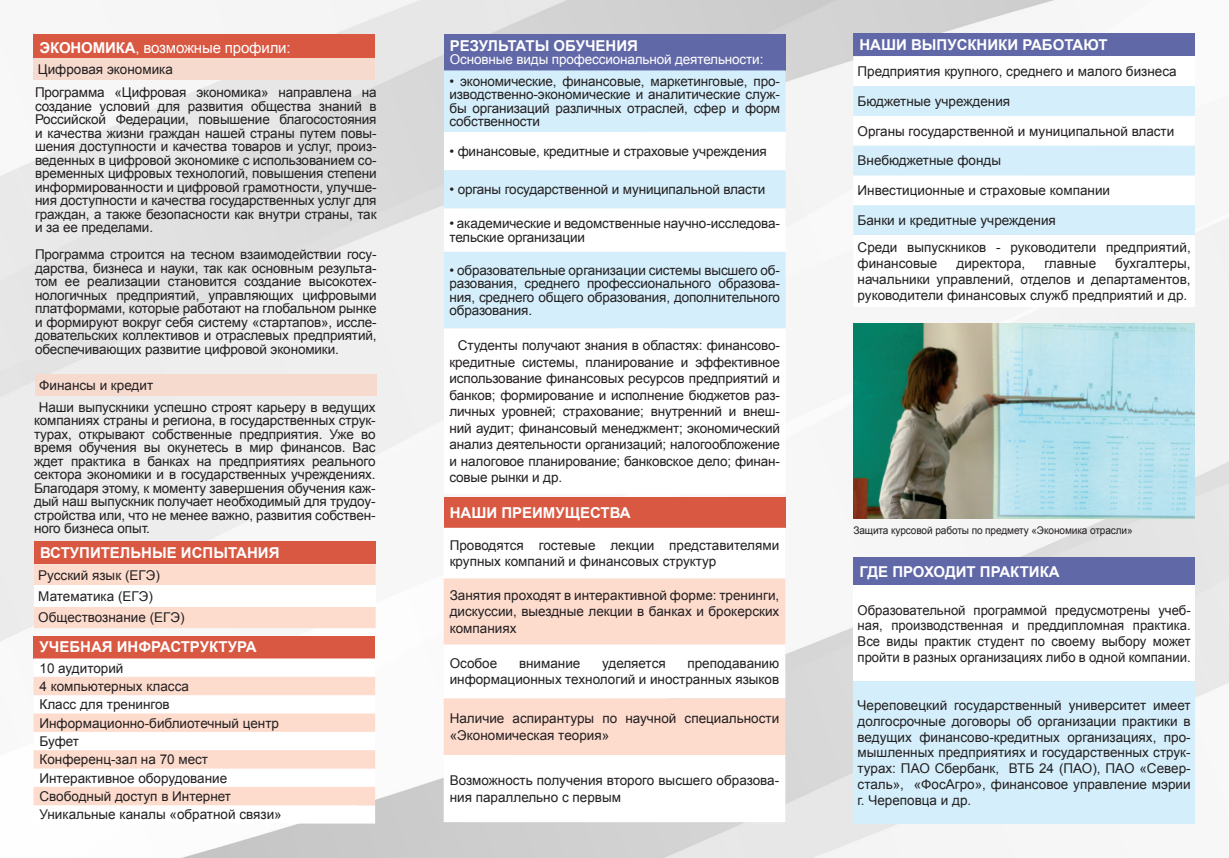
<style>
.page{position:relative;width:1229px;height:858px;background:#fff}
.page>*{position:absolute;margin:0;border:0;box-sizing:border-box;transform-origin:0 0}
.t1{font:700 15px "Arial";color:#fff}
.t2{font:15px "Arial";letter-spacing:-.01em;color:#fff}
.t3{font:13.5px/13.5px "Arial";color:#231f20;text-align:justify}
.t4{font:13.5px "Arial";letter-spacing:-.01em;color:#fff}
.t5{font:10.5px "Arial";letter-spacing:-.01em;color:#231f20;scale:.96 1}
.s1{font-weight:700}
</style>
<div class="page">
<img style="left:0;top:0;width:1229px;height:858px">
<div style="left:853px;top:557px;width:342px;height:28px;background:#6168a7"></div>
<div style="left:853px;top:585px;width:342px;height:96px;background:#fff"></div>
<div style="left:853px;top:681px;width:342px;height:143px;background:#d4effb"></div>
<div style="left:444px;top:497px;width:341px;height:31px;background:#d95842"></div>
<svg style="left:444px;top:528px;width:341px;height:294px"></svg>
<svg style="left:444px;top:578px;width:341px;height:177px;fill:#fddcce"></svg>
<div style="left:853px;top:33px;width:342px;height:23px;background:#6168a7"></div>
<svg style="left:853px;top:56px;width:342px;height:251px"></svg>
<svg style="left:853px;top:86px;width:342px;height:149px;fill:#d4effb"></svg>
<div style="left:34px;top:541px;width:342px;height:23px;background:#d95842"></div>
<div style="left:34px;top:564px;width:342px;height:64px;background:#fddcce"></div>
<div style="left:34px;top:585px;width:342px;height:22px;background:#fff"></div>
<div style="left:444px;top:34px;width:342px;height:36px;background:#6168a7"></div>
<div style="left:444px;top:70px;width:342px;height:62px;background:#d4effb"></div>
<svg style="left:444px;top:132px;width:342px;height:362px"></svg>
<img style="left:853px;top:323px;width:342px;height:195px">
<div style="left:34px;top:635px;width:341px;height:23px;background:#d95842"></div>
<svg style="left:34px;top:658px;width:341px;height:165px"></svg>
<svg style="left:34px;top:676px;width:341px;height:129px;fill:#fddcce"></svg>
<div style="left:34px;top:34px;width:341px;height:24px;background:#d95842"></div>
<div style="left:34px;top:58px;width:341px;height:22px;background:#f7dace"></div>
<div style="left:35px;top:374px;width:342px;height:22px;background:#f7dace"></div>
<p class="t2" style="left:40px;top:37px;width:253px"><span class="s1">ЭКОНОМИКА</span>, возможные профили:</p>
<p class="t3" style="left:38px;top:63px;width:137px">Цифровая экономика</p>
<p class="t3" style="left:35px;top:86px;width:343px">Программа «Цифровая экономика» направлена на создание условий для развития общества знаний в Российской Федерации, повышение благосостояния и качества жизни граждан нашей страны путем повы&shy;шения доступности и качества товаров и услуг, произ&shy;веденных в цифровой экономике с использованием со&shy;временных цифровых технологий, повышения степени информированности и цифровой грамотности, улучше&shy;ния доступности и качества государственных услуг для граждан, а также безопасности как внутри страны, так и за ее пределами.</p>
<p class="t3" style="left:35px;top:248px;width:343px">Программа строится на тесном взаимодействии госу&shy;дарства, бизнеса и науки, так как основным результа&shy;том ее реализации становится создание высокотех&shy;нологичных предприятий, управляющих цифровыми платформами, которые работают на глобальном рынке и формируют вокруг себя систему «стартапов», иссле&shy;довательских коллективов и отраслевых предприятий, обеспечивающих развитие цифровой экономики.</p>
<p class="t3" style="left:39px;top:378px;width:115px">Финансы и кредит</p>
<p class="t3" style="left:34px;top:400px;width:343px;text-indent:5px">Наши выпускники успешно строят карьеру в ведущих компаниях страны и региона, в государственных струк&shy;турах, открывают собственные предприятия. Уже во время обучения вы окунетесь в мир финансов. Вас ждет практика в банках на предприятиях реального сектора экономики и в государственных учреждениях.<br>Благодаря этому, к моменту завершения обучения каж&shy;дый наш выпускник получает необходимый для трудоу&shy;стройства или, что не менее важно, развития собствен&shy;ного бизнеса опыт.</p>
<p class="t1" style="left:40px;top:543px;width:241px">ВСТУПИТЕЛЬНЫЕ ИСПЫТАНИЯ</p>
<p class="t3" style="left:38px;top:568px;width:123px">Русский язык (ЕГЭ)</p>
<p class="t3" style="left:38px;top:589px;width:116px">Математика (ЕГЭ)</p>
<p class="t3" style="left:38px;top:611px;width:148px">Обществознание (ЕГЭ)</p>
<p class="t1" style="left:40px;top:637px;width:219px">УЧЕБНАЯ ИНФРАСТРУКТУРА</p>
<p class="t3" style="left:40px;top:661px;width:85px">10 аудиторий</p>
<p class="t3" style="left:40px;top:679px;width:151px">4 компьютерных класса</p>
<p class="t3" style="left:40px;top:698px;width:132px">Класс для тренингов</p>
<p class="t3" style="left:40px;top:716px;width:241px">Информационно-библиотечный центр</p>
<p class="t3" style="left:40px;top:734px;width:41px">Буфет</p>
<p class="t3" style="left:40px;top:753px;width:170px">Конференц-зал на 70 мест</p>
<p class="t3" style="left:40px;top:771px;width:189px">Интерактивное оборудование</p>
<p class="t3" style="left:40px;top:789px;width:193px">Свободный доступ в Интернет</p>
<p class="t3" style="left:40px;top:808px;width:244px">Уникальные каналы «обратной связи»</p>
<p class="t1" style="left:450px;top:36px;width:190px">РЕЗУЛЬТАТЫ ОБУЧЕНИЯ</p>
<p class="t4" style="left:450px;top:51px;width:315px">Основные виды профессиональной деятельности:</p>
<p class="t3" style="left:449px;top:74px;width:332px">• экономические, финансовые, маркетинговые, про&shy;изводственно-экономические и аналитические служ&shy;бы организаций различных отраслей, сфер и форм собственности</p>
<p class="t3" style="left:449px;top:145px;width:319px">• финансовые, кредитные и страховые учреждения</p>
<p class="t3" style="left:449px;top:183px;width:318px">• органы государственной и муниципальной власти</p>
<p class="t3" style="left:449px;top:217px;width:332px">• академические и ведомственные научно-исследова&shy;тельские организации</p>
<p class="t3" style="left:449px;top:263px;width:332px">• образовательные организации системы высшего об&shy;разования, среднего профессионального образова&shy;ния, среднего общего образования, дополнительного образования.</p>
<p class="t3" style="left:449px;top:337px;width:332px;line-height:16.5px;text-indent:8px">Студенты получают знания в областях: финансово&shy;кредитные системы, планирование и эффективное использование финансовых ресурсов предприятий и банков; формирование и исполнение бюджетов раз&shy;личных уровней; страхование; внутренний и внеш&shy;ний аудит; финансовый менеджмент; экономический анализ деятельности организаций; налогообложение и налоговое планирование; банковское дело; финан&shy;совые рынки и др.</p>
<p class="t1" style="left:450px;top:503px;width:182px">НАШИ ПРЕИМУЩЕСТВА</p>
<p class="t3" style="left:450px;top:537px;width:331px;line-height:16.2px">Проводятся гостевые лекции представителями крупных компаний и финансовых структур</p>
<p class="t3" style="left:450px;top:587px;width:331px;line-height:16.2px">Занятия проходят в интерактивной форме: тренинги, дискуссии, выездные лекции в банках и брокерских компаниях</p>
<p class="t3" style="left:450px;top:657px;width:49px">Особое</p>
<p class="t3" style="left:519px;top:657px;width:63px">внимание</p>
<p class="t3" style="left:602px;top:657px;width:65px">уделяется</p>
<p class="t3" style="left:450px;top:655px;width:331px;line-height:16.2px;text-align:right">преподаванию<br>информационных технологий и иностранных языков</p>
<p class="t3" style="left:450px;top:710px;width:331px;line-height:16.2px">Наличие аспирантуры по научной специальности «Экономическая теория»</p>
<p class="t3" style="left:450px;top:772px;width:331px;line-height:16.2px">Возможность получения второго высшего образова&shy;ния параллельно с первым</p>
<p class="t1" style="left:859px;top:35px;width:250px">НАШИ ВЫПУСКНИКИ РАБОТАЮТ</p>
<p class="t3" style="left:858px;top:65px;width:321px">Предприятия крупного, среднего и малого бизнеса</p>
<p class="t3" style="left:858px;top:94px;width:154px">Бюджетные учреждения</p>
<p class="t3" style="left:858px;top:124px;width:318px">Органы государственной и муниципальной власти</p>
<p class="t3" style="left:858px;top:154px;width:145px">Внебюджетные фонды</p>
<p class="t3" style="left:858px;top:184px;width:254px">Инвестиционные и страховые компании</p>
<p class="t3" style="left:858px;top:214px;width:200px">Банки и кредитные учреждения</p>
<p class="t3" style="left:858px;top:239px;width:335px;line-height:16.2px">Среди выпускников - руководители предприятий, финансовые</p>
<p class="t3" style="left:858px;top:255px;width:335px;line-height:16.2px;text-indent:258px">бухгалтеры, начальники управлений, отделов и департаментов, руководители финансовых служб предприятий и др.</p>
<p class="t3" style="left:956px;top:256px;width:70px">директора,</p>
<p class="t3" style="left:1044px;top:256px;width:53px">главные</p>
<p class="t5" style="left:853px;top:523px;width:293px">Защита курсовой работы по предмету «Экономика отрасли»</p>
<p class="t1" style="left:859px;top:561px;width:202px">ГДЕ ПРОХОДИТ ПРАКТИКА</p>
<p class="t3" style="left:858px;top:602px;width:335px;line-height:15.8px">Образовательной программой предусмотрены учеб&shy;ная, производственная и преддипломная практика.<br>Все виды практик студент по своему выбору может пройти в разных организациях либо в одной компании.</p>
<p class="t3" style="left:858px;top:697px;width:335px;line-height:15.8px">Череповецкий государственный университет имеет долгосрочные договоры об организации практики в ведущих финансово-кредитных организациях, про&shy;мышленных предприятиях и государственных струк&shy;турах: ПАО Сбербанк, ВТБ 24 (ПАО), ПАО «Север&shy;сталь», «ФосАгро», финансовое управление мэрии г. Череповца и др.</p>
</div>
